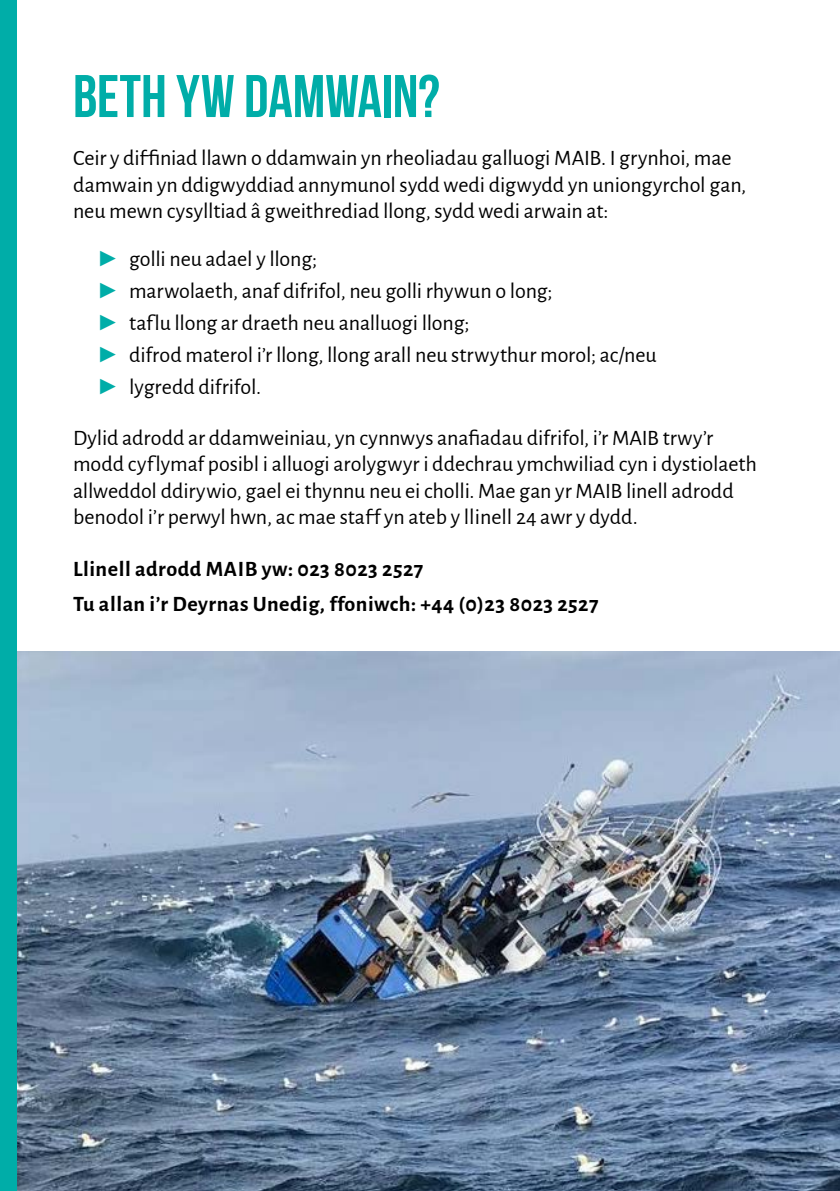
<style>
.page{position:relative;width:840px;height:1191px;background:#fff}
.page>*{position:absolute;margin:0;border:0;box-sizing:border-box;transform-origin:0 0}
.Section_Header{font:700 60px "Bebas Neue";color:#00ada8}
.Contacts2{font:22px/26.4px "Alegreya Sans";letter-spacing:-.005em;color:#000}
.Body_Text{font:22px/26.4px "Alegreya Sans";letter-spacing:-.005em;color:#000}
.Contacts2-2{font:700 22px/34.4px "Alegreya Sans";letter-spacing:.025em;color:#000}
.s1{font-family:"Arial";color:#00ada8}
</style>
<div class="page">
<img style="left:17px;top:651px;width:822px;height:540px">
<div style="left:1px;top:0;width:16px;height:1191px;background:#00ada8"></div>
<h1 class="Section_Header" style="left:73px;top:63px;width:368px">BETH YW DAMWAIN?</h1>
<p class="Body_Text" style="left:73px;top:144px;width:674px">Ceir y diffiniad llawn o ddamwain yn rheoliadau galluogi MAIB. I grynhoi, mae damwain yn ddigwyddiad annymunol sydd wedi digwydd yn uniongyrchol gan, neu mewn cysylltiad â gweithrediad llong, sydd wedi arwain at:</p>
<p class="Contacts2" style="left:97px;top:245px;width:221px"><span class="s1">►</span> golli neu adael y llong;</p>
<p class="Contacts2" style="left:97px;top:277px;width:457px"><span class="s1">►</span> marwolaeth, anaf difrifol, neu golli rhywun o long;</p>
<p class="Contacts2" style="left:97px;top:309px;width:373px"><span class="s1">►</span> taflu llong ar draeth neu analluogi llong;</p>
<p class="Contacts2" style="left:97px;top:341px;width:561px"><span class="s1">►</span> difrod materol i’r llong, llong arall neu strwythur morol; ac/neu</p>
<p class="Contacts2" style="left:97px;top:373px;width:166px"><span class="s1">►</span> lygredd difrifol.</p>
<p class="Contacts2" style="left:73px;top:423px;width:685px">Dylid adrodd ar ddamweiniau, yn cynnwys anafiadau difrifol, i’r MAIB trwy’r modd cyflymaf posibl i alluogi arolygwyr i ddechrau ymchwiliad cyn i dystiolaeth allweddol ddirywio, gael ei thynnu neu ei cholli. Mae gan yr MAIB linell adrodd benodol i’r perwyl hwn, ac mae staff yn ateb y llinell 24 awr y dydd.</p>
<p class="Contacts2-2" style="left:73px;top:550px;width:527px">Llinell adrodd MAIB yw: 023 8023 2527<br>Tu allan i’r Deyrnas Unedig, ffoniwch: +44 (0)23 8023 2527</p>
</div>
